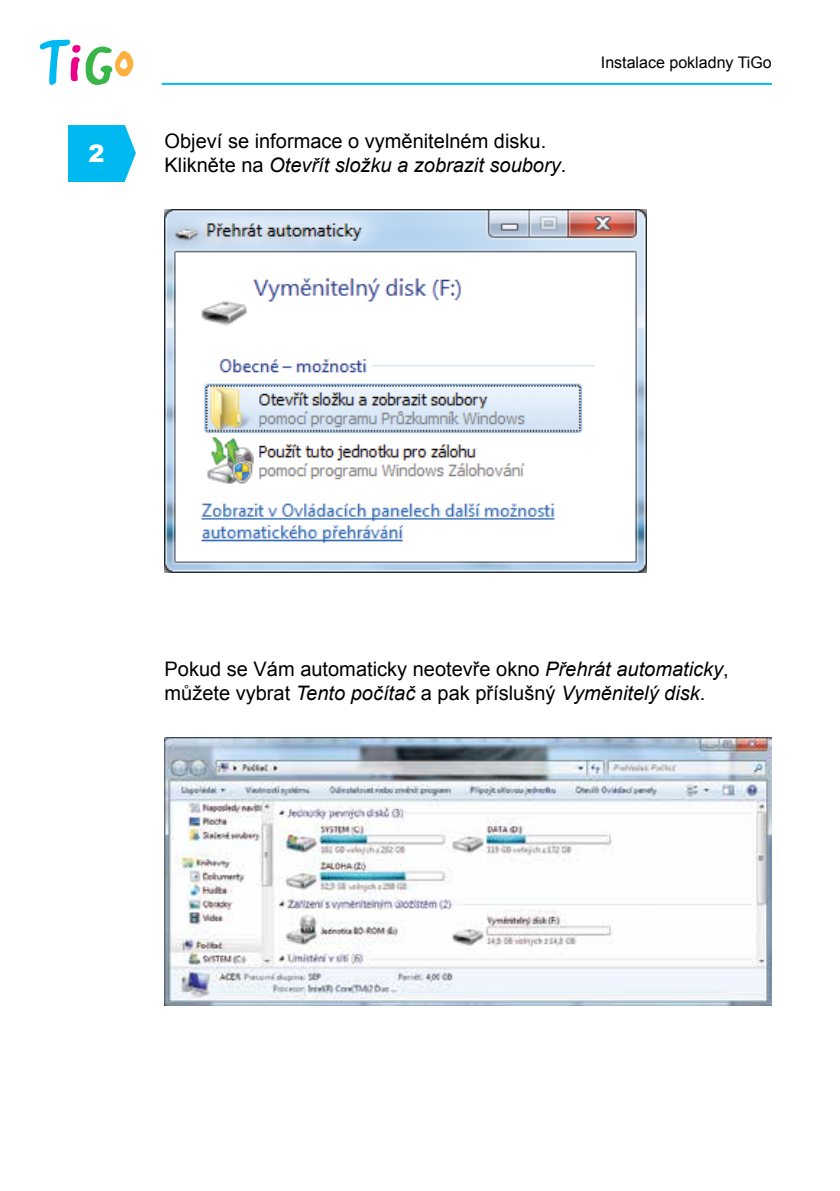
<style>
.page{position:relative;width:840px;height:1191px;background:#fff}
.page>*{position:absolute;margin:0;border:0;box-sizing:border-box;transform-origin:0 0}
.t1{font:900 24px "Arial";color:#fff}
.t2{font:20px/24px "Arial";color:#000}
.t3{font:16px "Arial";color:#000}
.s1{font-style:italic}
</style>
<div class="page">
<svg style="left:39px;top:39px;width:95px;height:47px"></svg>
<hr style="left:162px;top:83px;width:609px;height:2px;background:#00b9f1">
<div style="left:68px;top:125px;width:57px;height:56px;background:#00b9f1"></div>
<svg style="left:125px;top:125px;width:11px;height:56px"></svg>
<img style="left:164px;top:210px;width:481px;height:363px">
<img style="left:164px;top:737px;width:607px;height:268px">
<p class="t1" style="left:88px;top:136px;width:18px">2</p>
<p class="t2" style="left:164px;top:130px;width:403px">Objeví se informace o vyměnitelném disku.<br>Klikněte na <span class="s1">Otevřít složku a zobrazit soubory</span>.</p>
<p class="t3" style="left:600px;top:52px;width:172px">Instalace pokladny TiGo</p>
<p class="t2" style="left:164px;top:657px;width:565px">Pokud se Vám automaticky neotevře okno <span class="s1">Přehrát automaticky</span>, můžete vybrat <span class="s1">Tento počítač</span> a pak příslušný <span class="s1">Vyměnitelý disk</span>.</p>
</div>
